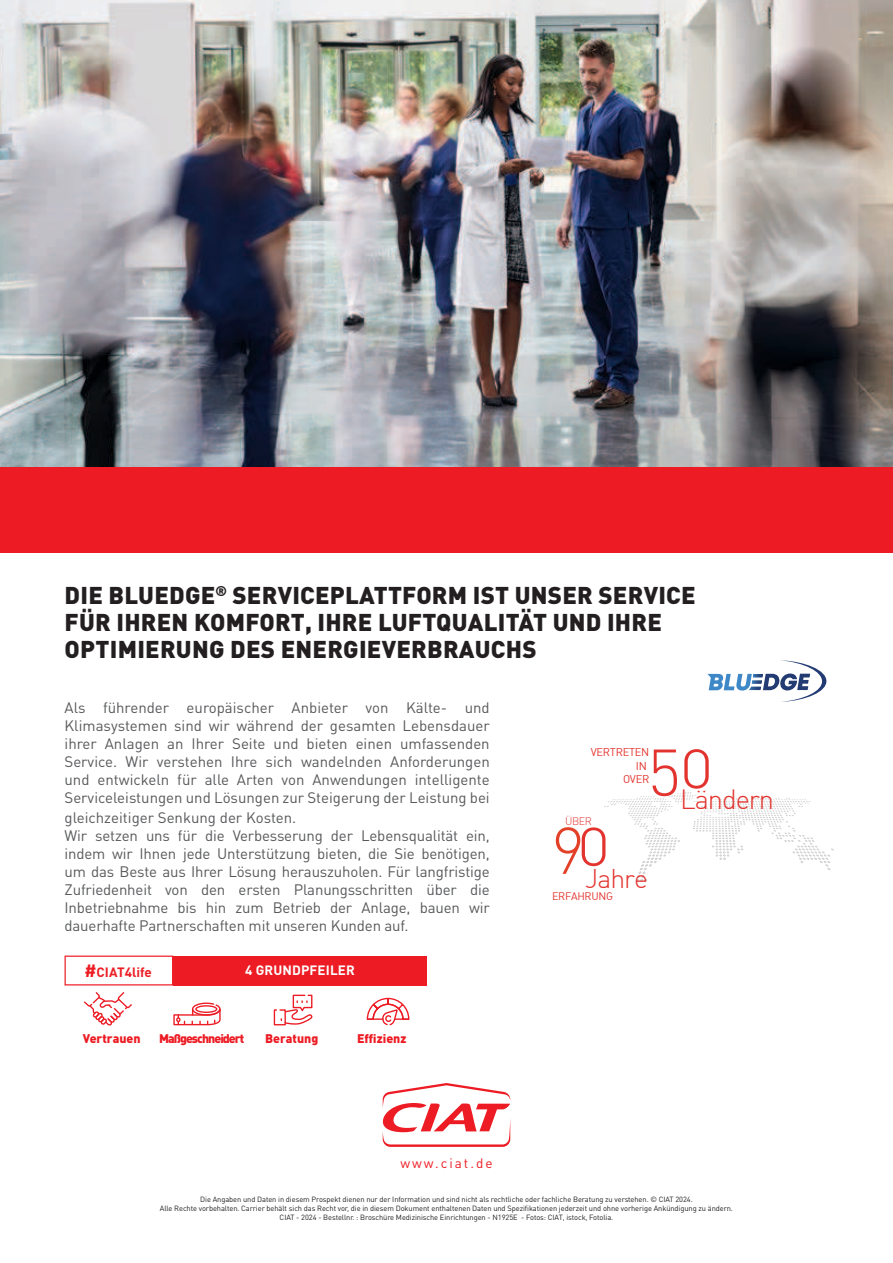
<style>
.page{position:relative;width:893px;height:1263px;background:#fff}
.page>*{position:absolute;margin:0;border:0;box-sizing:border-box;transform-origin:0 0}
.t1{font:64.95px "DIN Light Alternate";color:#e3332e}
.t2{font:300 64.95px "DIN";color:#e34028}
.t3{font:27.3px "DIN Light Alternate";letter-spacing:-.04em;color:#e3332e}
.t4{font:26.55px "DIN Light Alternate";letter-spacing:-.035em;color:#e3332e}
.t5{font:900 24px/27px "DIN Pro";letter-spacing:.01em;color:#231f20}
.t6{font:15px/18px "DIN Pro";letter-spacing:-.01em;color:#58595b;text-align:justify}
.t7{font:13.5px "DIN Pro";letter-spacing:.15em;color:#ed1c24}
.t8{font:700 13.35px "DIN Pro";letter-spacing:.01em;color:#fff}
.t9{font:700 13.35px "DIN Pro";color:#ed1c24}
.t10{font:900 12.45px "DIN Pro";color:#ed1c24}
.t11{font:900 12.45px "DIN Pro";letter-spacing:-.08em;color:#ed1c24}
.t12{font:11.1px/13.4px "DIN Regular Alternate";letter-spacing:-.025em;color:#e3332e;text-align:right}
.t13{font:10.8px "DIN Regular Alternate";letter-spacing:-.025em;color:#e3332e}
.t14{font:10.8px "DIN Light Alternate";color:#e3332e}
.t15{font:7.5px/9px "DIN Pro";letter-spacing:-.01em;color:#231f20;text-align:center}
.s1{font-size:17.4px}
.s2{font-family:"DIN Light Alternate";font-weight:400;font-size:63.6px;color:#e3332e}
</style>
<div class="page">
<img style="left:0;top:0;width:893px;height:468px">
<div style="left:0;top:468px;width:893px;height:85px;background:#ed1c24"></div>
<svg style="left:382px;top:1083px;width:128px;height:64px"></svg>
<svg style="left:84px;top:992px;width:48px;height:34px"></svg>
<svg style="left:173px;top:1002px;width:48px;height:24px"></svg>
<svg style="left:273px;top:994px;width:40px;height:32px"></svg>
<svg style="left:366px;top:997px;width:44px;height:29px"></svg>
<div style="left:173px;top:955px;width:254px;height:30px;background:#ed1c24"></div>
<div style="left:65px;top:955px;width:108px;height:30px;border:1px solid #ed1c24"></div>
<svg style="left:707px;top:660px;width:119px;height:42px"></svg>
<svg style="left:604px;top:792px;width:230px;height:90px"></svg>
<h3 class="t5" style="left:65px;top:582px;width:632px">DIE BLUEDGE<sup>®</sup> SERVICEPLATTFORM IST UNSER SERVICE<br>FÜR IHREN KOMFORT, IHRE LUFTQUALITÄT UND IHRE<br>OPTIMIERUNG DES ENERGIEVERBRAUCHS</h3>
<p class="t6" style="left:65px;top:699px;width:427px">Als führender europäischer Anbieter von Kälte- und Klimasystemen sind wir während der gesamten Lebensdauer ihrer Anlagen an Ihrer Seite und bieten einen umfassenden Service. Wir verstehen Ihre sich wandelnden Anforderungen und entwickeln für alle Arten von Anwendungen intelligente Serviceleistungen und Lösungen zur Steigerung der Leistung bei</p>
<p class="t6" style="left:65px;top:809px;width:427px;text-align:left">gleichzeitiger Senkung der Kosten.<br>Wir setzen uns für die Verbesserung der Lebensqualität ein, indem wir Ihnen jede Unterstützung bieten, die Sie benötigen, um das Beste aus Ihrer Lösung herauszuholen. Für langfristige Zufriedenheit von den ersten Planungsschritten über die Inbetriebnahme bis hin zum Betrieb der Anlage, bauen wir dauerhafte Partnerschaften mit unseren Kunden auf.</p>
<p class="t9" style="left:84px;top:964px;width:69px"><span class="s1">#</span>CIAT4life</p>
<p class="t8" style="left:245px;top:963px;width:111px">4 GRUNDPFEILER</p>
<p class="t10" style="left:83px;top:1031px;width:59px">Vertrauen</p>
<p class="t11" style="left:159px;top:1031px;width:87px">Maßgeschneidert</p>
<p class="t10" style="left:265px;top:1031px;width:55px">Beratung</p>
<p class="t10" style="left:357px;top:1031px;width:51px">Effizienz</p>
<p class="t12" style="left:591px;top:746px;width:60px">VERTRETEN<br>IN<br>OVER</p>
<p class="t14" style="left:565px;top:815px;width:29px">‹BER</p>
<h1 class="t1" style="left:649px;top:732px;width:66px">50</h1>
<h2 class="t3" style="left:680px;top:785px;width:95px">L‰ndern</h2>
<h1 class="t2" style="left:551px;top:813px;width:60px">9<span class="s2">0</span></h1>
<h3 class="t4" style="left:585px;top:865px;width:64px">Jahre</h3>
<p class="t13" style="left:552px;top:890px;width:63px">ERFAHRUNG</p>
<p class="t7" style="left:400px;top:1158px;width:94px">www.ciat.de</p>
<p class="t15" style="left:160px;top:1196px;width:574px">Die Angaben und Daten in diesem Prospekt dienen nur der Information und sind nicht als rechtliche oder fachliche Beratung zu verstehen. © CIAT 2024.<br>Alle Rechte vorbehalten. Carrier behält sich das Recht vor, die in diesem Dokument enthaltenen Daten und Spezifikationen jederzeit und ohne vorherige Ankündigung zu ändern.<br>CIAT - 2024 - Bestellnr. : Broschüre Medizinische Einrichtungen - N1925E - Fotos: CIAT, istock, Fotolia.</p>
</div>
